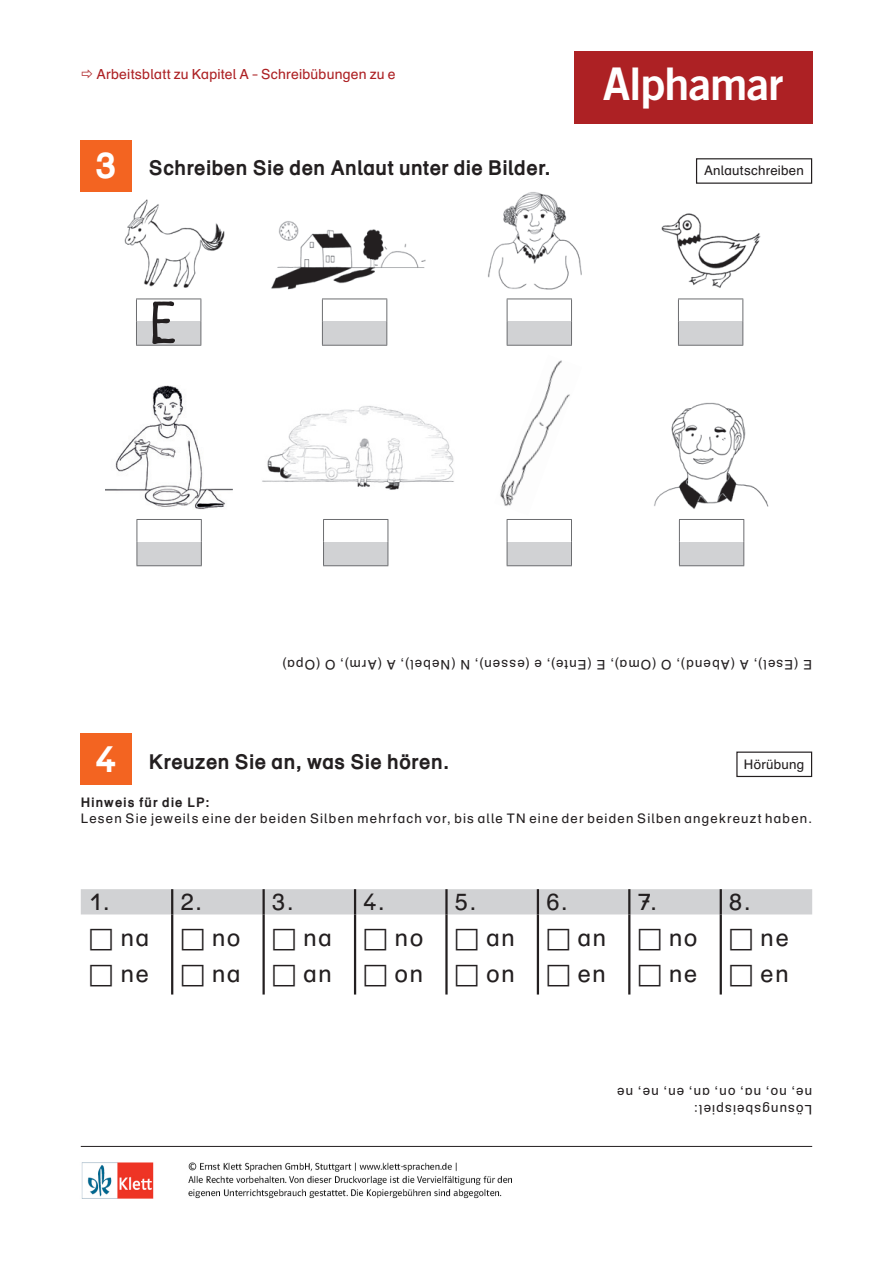
<style>
.page{position:relative;width:893px;height:1263px;background:#fff}
.page>*{position:absolute;margin:0;border:0;box-sizing:border-box;transform-origin:0 0}
.t1{font:55.5px "Willy";color:#231f20}
.t2{font:45px "Trade Gothic Bold Two";letter-spacing:-.02em;color:#fff}
.t3{font:37.5px "DR HH Unicode Bold";color:#fff}
.t4{font:24px/36px "DR HH Unicode";letter-spacing:.06em;color:#231f20}
.t5{font:21px "DR HH Unicode Bold";letter-spacing:.02em;color:#231f20}
.t6{font:14.25px "DR HH Unicode";letter-spacing:.005em;color:#ad2124}
.t7{font:13.5px/16.5px "DR HH Unicode";letter-spacing:.075em;color:#231f20}
.t8{font:13.5px "DR HH Unicode";letter-spacing:.005em;color:#231f20}
.t9{font:13.5px "DR HH Unicode Bold";letter-spacing:.08em;color:#231f20}
.s1{font-family:"European Pi Three"}
</style>
<div class="page">
<hr style="left:81px;top:1146px;width:731px;height:1px;background:#231f20">
<div style="left:574px;top:51px;width:238px;height:72px;background:#ad2124"></div>
<div style="left:81px;top:889px;width:731px;height:25px;background:#d1d2d4"></div>
<hr style="left:262px;top:889px;width:3px;height:25px;background:#231f20">
<hr style="left:354px;top:889px;width:2px;height:25px;background:#231f20">
<hr style="left:445px;top:889px;width:3px;height:25px;background:#231f20">
<hr style="left:537px;top:889px;width:2px;height:25px;background:#231f20">
<hr style="left:628px;top:889px;width:2px;height:25px;background:#231f20">
<hr style="left:262px;top:914px;width:3px;height:80px;background:#231f20">
<hr style="left:354px;top:914px;width:2px;height:80px;background:#231f20">
<hr style="left:445px;top:914px;width:3px;height:80px;background:#231f20">
<hr style="left:537px;top:914px;width:2px;height:80px;background:#231f20">
<hr style="left:628px;top:914px;width:2px;height:80px;background:#231f20">
<hr style="left:171px;top:889px;width:2px;height:25px;background:#231f20">
<hr style="left:171px;top:914px;width:2px;height:80px;background:#231f20">
<hr style="left:720px;top:889px;width:2px;height:25px;background:#231f20">
<hr style="left:720px;top:914px;width:2px;height:80px;background:#231f20">
<div style="left:81px;top:140px;width:51px;height:51px;background:#f36421"></div>
<svg style="left:696px;top:158px;width:117px;height:26px"></svg>
<div style="left:81px;top:734px;width:51px;height:51px;background:#f36421"></div>
<svg style="left:736px;top:751px;width:77px;height:27px"></svg>
<div style="left:137px;top:542px;width:64px;height:24px;background:#d1d2d4"></div>
<hr style="left:137px;top:519px;width:65px;height:1px;background:#6c6d70">
<svg style="left:137px;top:520px;width:1px;height:45px"></svg>
<svg style="left:201px;top:520px;width:1px;height:45px"></svg>
<hr style="left:137px;top:565px;width:65px;height:1px;background:#6c6d70">
<div style="left:324px;top:542px;width:64px;height:24px;background:#d1d2d4"></div>
<hr style="left:323px;top:519px;width:65px;height:1px;background:#6c6d70">
<svg style="left:323px;top:520px;width:1px;height:45px"></svg>
<svg style="left:388px;top:520px;width:1px;height:45px"></svg>
<hr style="left:323px;top:565px;width:65px;height:1px;background:#6c6d70">
<div style="left:507px;top:542px;width:64px;height:24px;background:#d1d2d4"></div>
<hr style="left:507px;top:519px;width:65px;height:1px;background:#6c6d70">
<svg style="left:507px;top:520px;width:1px;height:45px"></svg>
<svg style="left:571px;top:520px;width:1px;height:45px"></svg>
<hr style="left:507px;top:565px;width:65px;height:1px;background:#6c6d70">
<div style="left:679px;top:542px;width:65px;height:24px;background:#d1d2d4"></div>
<hr style="left:679px;top:519px;width:65px;height:1px;background:#6c6d70">
<svg style="left:679px;top:520px;width:1px;height:45px"></svg>
<svg style="left:743px;top:520px;width:1px;height:45px"></svg>
<hr style="left:679px;top:565px;width:65px;height:1px;background:#6c6d70">
<div style="left:136px;top:321px;width:65px;height:24px;background:#d1d2d4"></div>
<hr style="left:136px;top:299px;width:65px;height:1px;background:#6c6d70">
<svg style="left:136px;top:299px;width:1px;height:46px"></svg>
<svg style="left:200px;top:299px;width:1px;height:46px"></svg>
<hr style="left:136px;top:345px;width:65px;height:1px;background:#6c6d70">
<div style="left:322px;top:321px;width:65px;height:24px;background:#d1d2d4"></div>
<hr style="left:322px;top:299px;width:65px;height:1px;background:#6c6d70">
<svg style="left:322px;top:299px;width:1px;height:46px"></svg>
<svg style="left:386px;top:299px;width:1px;height:46px"></svg>
<hr style="left:322px;top:345px;width:65px;height:1px;background:#6c6d70">
<div style="left:507px;top:321px;width:64px;height:24px;background:#d1d2d4"></div>
<hr style="left:507px;top:299px;width:65px;height:1px;background:#6c6d70">
<svg style="left:507px;top:299px;width:1px;height:46px"></svg>
<svg style="left:571px;top:299px;width:1px;height:46px"></svg>
<hr style="left:507px;top:345px;width:65px;height:1px;background:#6c6d70">
<div style="left:678px;top:321px;width:65px;height:24px;background:#d1d2d4"></div>
<hr style="left:678px;top:299px;width:65px;height:1px;background:#6c6d70">
<svg style="left:678px;top:299px;width:1px;height:46px"></svg>
<svg style="left:742px;top:299px;width:1px;height:46px"></svg>
<hr style="left:678px;top:345px;width:65px;height:1px;background:#6c6d70">
<img style="left:106px;top:385px;width:127px;height:125px">
<img style="left:124px;top:199px;width:101px;height:89px">
<img style="left:271px;top:221px;width:155px;height:69px">
<img style="left:488px;top:192px;width:94px;height:98px">
<img style="left:662px;top:213px;width:98px;height:75px">
<img style="left:262px;top:406px;width:192px;height:84px">
<img style="left:500px;top:360px;width:70px;height:146px">
<img style="left:654px;top:402px;width:115px;height:107px">
<img style="left:81px;top:1162px;width:431px;height:37px">
<p class="t6" style="left:96px;top:66px;width:301px">Arbeitsblatt zu Kapitel A – Schreibübungen zu e</p>
<h3 class="t3" style="left:96px;top:143px;width:22px">3</h3>
<h3 class="t5" style="left:149px;top:156px;width:403px">Schreiben Sie den Anlaut unter die Bilder.</h3>
<h1 class="t1" style="left:148px;top:278px;width:30px">E</h1>
<h2 class="t2" style="left:603px;top:56px;width:182px">Alphamar</h2>
<p class="t8" style="left:704px;top:163px;width:102px">Anlautschreiben</p>
<p class="t7" style="left:812px;top:673px;width:531px;rotate:-180deg">E (Esel), A (Abend), O (Oma), E (Ente), e (essen), N (Nebel), A (Arm), O (Opa)</p>
<h3 class="t3" style="left:96px;top:737px;width:22px">4</h3>
<h3 class="t5" style="left:149px;top:749px;width:302px">Kreuzen Sie an, was Sie hören.</h3>
<p class="t9" style="left:81px;top:794px;width:131px">Hinweis für die LP:</p>
<p class="t7" style="left:81px;top:810px;width:733px">Lesen Sie jeweils eine der beiden Silben mehrfach vor, bis alle TN eine der beiden Silben angekreuzt haben.</p>
<p class="t8" style="left:744px;top:756px;width:62px">Hörübung</p>
<h3 class="t4" style="left:89px;top:884px;width:22px">1.</h3>
<h3 class="t4" style="left:181px;top:884px;width:23px">2.</h3>
<h3 class="t4" style="left:272px;top:884px;width:23px">3.</h3>
<h3 class="t4" style="left:364px;top:884px;width:23px">4.</h3>
<h3 class="t4" style="left:455px;top:884px;width:23px">5.</h3>
<h3 class="t4" style="left:546px;top:884px;width:23px">6.</h3>
<h3 class="t4" style="left:638px;top:884px;width:21px">7.</h3>
<h3 class="t4" style="left:729px;top:884px;width:23px">8.</h3>
<h3 class="t4" style="left:89px;top:920px;width:62px"><span class="s1">N</span> na<br><span class="s1">N</span> ne</h3>
<h3 class="t4" style="left:181px;top:920px;width:62px"><span class="s1">N</span> no<br><span class="s1">N</span> na</h3>
<h3 class="t4" style="left:272px;top:920px;width:62px"><span class="s1">N</span> na<br><span class="s1">N</span> an</h3>
<h3 class="t4" style="left:364px;top:920px;width:61px"><span class="s1">N</span> no<br><span class="s1">N</span> on</h3>
<h3 class="t4" style="left:455px;top:920px;width:61px"><span class="s1">N</span> an<br><span class="s1">N</span> on</h3>
<h3 class="t4" style="left:546px;top:920px;width:61px"><span class="s1">N</span> an<br><span class="s1">N</span> en</h3>
<h3 class="t4" style="left:638px;top:920px;width:61px"><span class="s1">N</span> no<br><span class="s1">N</span> ne</h3>
<h3 class="t4" style="left:729px;top:920px;width:61px"><span class="s1">N</span> ne<br><span class="s1">N</span> en</h3>
<p class="t7" style="left:812px;top:1117px;width:197px;rotate:-180deg">Lösungsbeispiel:<br>ne, no, na, on, an, en, ne, ne</p>
</div>
